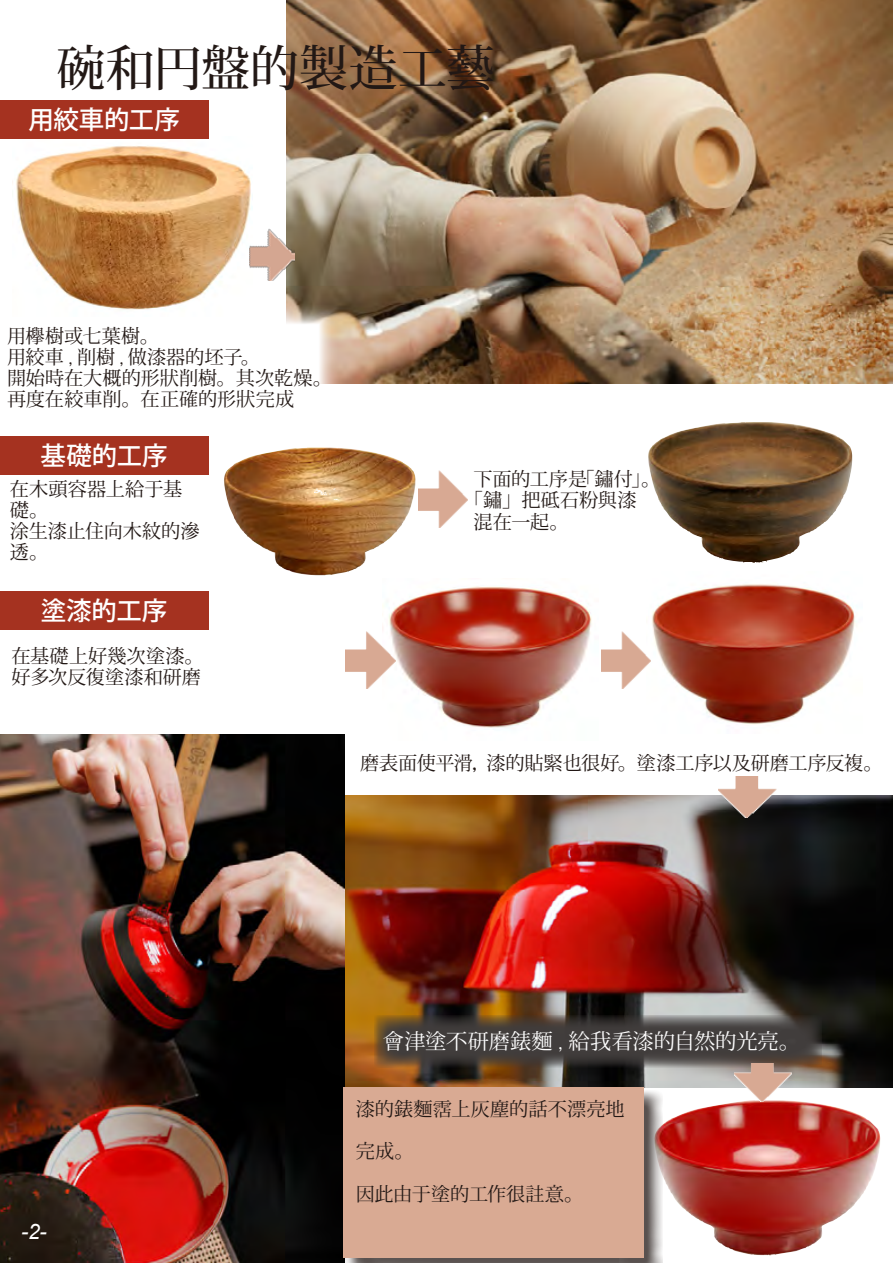
<style>
.page{position:relative;width:893px;height:1263px;background:#fff}
.page>*{position:absolute;margin:0;border:0;box-sizing:border-box;transform-origin:0 0}
.t1{font:500 48.9px "Koz Min Pr 6 N";color:#221815}
.t2{font:500 25.5px "Koz Go Pr 6 N";letter-spacing:-.005em;color:#fff}
.t3{font:21.3px "Koz Min Pr 6 N";letter-spacing:-.005em;color:#fff}
.t4{font:italic 21.3px "Arial";color:#fff}
.t5{font:19.2px/21.3px "Koz Min Pr 6 N";color:#221815}
</style>
<div class="page">
<img style="left:344px;top:795px;width:549px;height:292px">
<img style="left:0;top:734px;width:344px;height:529px">
<img style="left:287px;top:0;width:606px;height:383px">
<div style="left:0;top:437px;width:208px;height:38px;background:#a53220"></div>
<img style="left:16px;top:136px;width:235px;height:167px">
<img style="left:648px;top:422px;width:205px;height:141px">
<div style="left:7px;top:303px;width:333px;height:132px;background:#fff"></div>
<img style="left:662px;top:1101px;width:219px;height:154px">
<img style="left:389px;top:586px;width:203px;height:142px">
<img style="left:652px;top:584px;width:203px;height:141px">
<div style="left:0;top:591px;width:208px;height:38px;background:#a53220"></div>
<svg style="left:374px;top:1015px;width:448px;height:52px;background:#4a433d"></svg>
<img style="left:224px;top:447px;width:192px;height:128px">
<div style="left:345px;top:1090px;width:317px;height:173px;background:#221815;opacity:.75"></div>
<div style="left:343px;top:1087px;width:300px;height:170px;background:#d9aa93"></div>
<img style="left:249px;top:228px;width:45px;height:53px">
<img style="left:418px;top:470px;width:50px;height:58px">
<img style="left:719px;top:777px;width:58px;height:41px">
<img style="left:346px;top:630px;width:49px;height:59px">
<img style="left:601px;top:631px;width:50px;height:58px">
<img style="left:734px;top:1063px;width:59px;height:38px">
<div style="left:0;top:101px;width:208px;height:38px;background:#a53220"></div>
<h1 class="t1" style="left:56px;top:40px;width:489px">碗和円盤的製造工藝　</h1>
<h2 class="t2" style="left:28px;top:106px;width:153px">用絞車的工序</h2>
<p class="t5" style="left:7px;top:325px;width:326px">用欅樹或七葉樹。<br>用絞車 , 削樹 , 做漆器的坯子。<br>開始時在大概的形狀削樹。其次乾燥。再度在絞車削。在正確的形狀完成</p>
<h2 class="t2" style="left:41px;top:442px;width:129px">基礎的工序</h2>
<p class="t5" style="left:10px;top:478px;width:191px">在木頭容器上給于基礎。<br>涂生漆止住向木紋的滲透。</p>
<h2 class="t2" style="left:41px;top:596px;width:128px">塗漆的工序</h2>
<p class="t5" style="left:11px;top:646px;width:194px">在基礎上好幾次塗漆。好多次反復塗漆和研磨</p>
<p class="t5" style="left:473px;top:469px;width:188px">下面的工序是「鏽付」。</p>
<p class="t5" style="left:464px;top:490px;width:174px">「鏽」把砥石粉與漆</p>
<p class="t5" style="left:473px;top:511px;width:97px">混在一起。</p>
<p class="t5" style="left:360px;top:752px;width:524px">磨表面使平滑，漆的貼緊也很好。塗漆工序以及研磨工序反複。</p>
<p class="t4" style="left:21px;top:1217px;width:27px">-2-</p>
<p class="t3" style="left:383px;top:1029px;width:419px">會津塗不研磨錶麵 , 給我看漆的自然的光亮。</p>
<p class="t5" style="left:356px;top:1098px;width:270px">漆的錶麵霑上灰塵的話不漂亮地</p>
<p class="t5" style="left:356px;top:1141px;width:59px">完成。</p>
<p class="t5" style="left:356px;top:1183px;width:229px">因此由于塗的工作很註意。</p>
</div>
